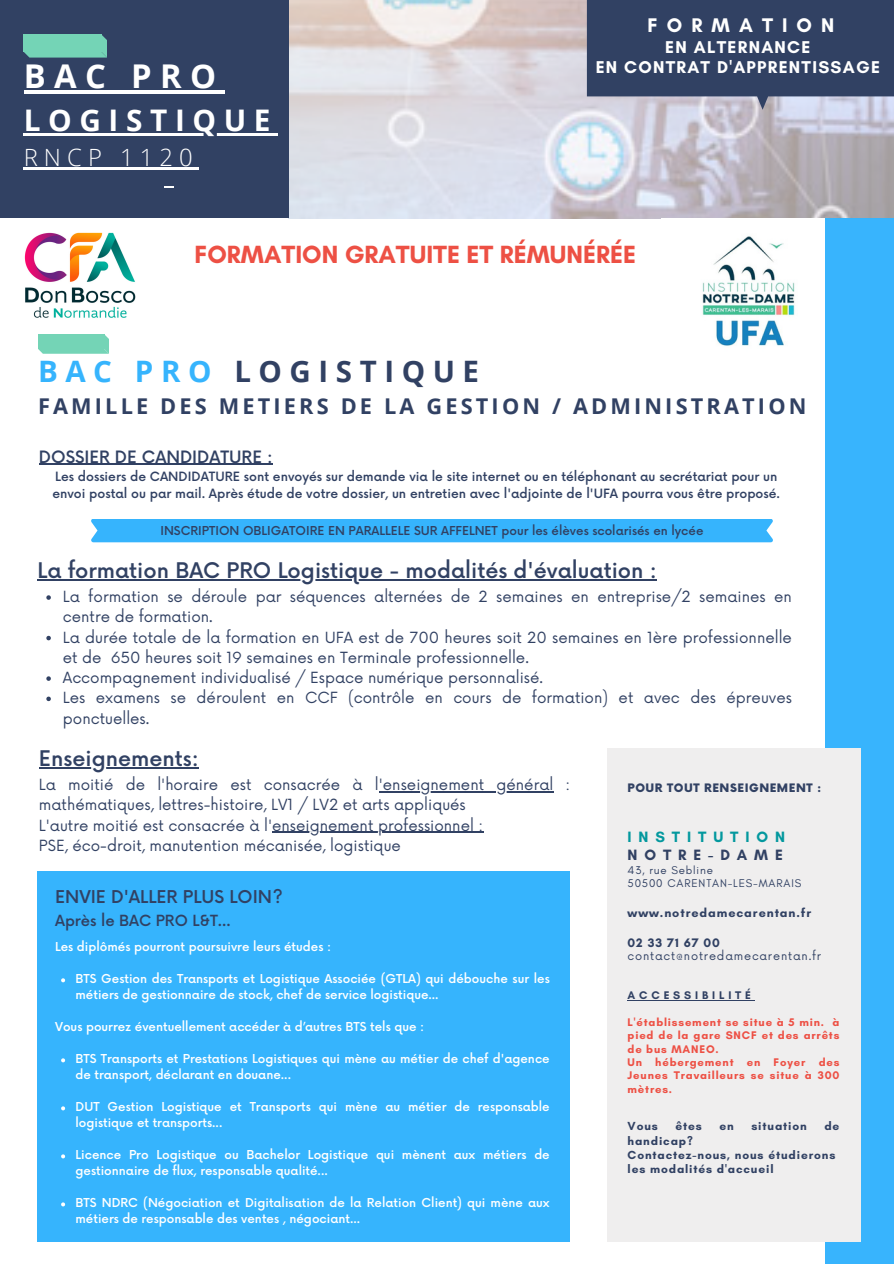
<style>
.page{position:relative;width:894px;height:1264px;background:#fff}
.page>*{position:absolute;margin:0;border:0;box-sizing:border-box;transform-origin:0 0}
.t1{font:700 32.7px "Open Sans";letter-spacing:.255em;color:#fff}
.t2{font:700 29.7px "Open Sans";letter-spacing:.255em;color:#fff}
.t3{font:700 29.55px "Open Sans";letter-spacing:.255em;color:#314163}
.t4{font:700 25.35px "Glacial Indifference";color:#ed5044}
.t5{font:300 23.7px "Open Sans";letter-spacing:.255em;color:#fff}
.t6{font:700 21.75px "Open Sans";letter-spacing:.145em;color:#314163}
.t7{font:500 21px "Now";color:#314163}
.t8{font:700 20.1px "Glacial Indifference";letter-spacing:.45em;color:#fff}
.t9{font:700 17.4px/20.2px "Glacial Indifference";letter-spacing:.075em;color:#fff;text-align:center}
.t10{font:500 17.25px "Now";color:#314163}
.t11{font:500 16.65px "Now";color:#314163}
.t12{font:700 15.15px "Glacial Indifference";letter-spacing:.45em;color:#03989e}
.t13{font:700 15.15px "Glacial Indifference";letter-spacing:.45em;color:#314163}
.t14{font:15px/20.2px "Now";color:#314163}
.t15{font:500 15px "Now";color:#314163}
.t16{font:700 12.6px "Glacial Indifference";letter-spacing:.075em;color:#314163}
.t17{font:500 12.45px/16.6px "Now";color:#314163}
.t18{font:500 12px/16px "Now";color:#fff}
.t19{font:500 12px "Now";color:#314163}
.t20{font:700 11.85px/14.2px "Glacial Indifference";letter-spacing:.075em;color:#314163}
.t21{font:11.4px/13.4px "Glacial Indifference";letter-spacing:.075em;color:#314163}
.t22{font:900 11.4px "Now";letter-spacing:.05em;color:#314163}
.t23{font:700 11.25px/13.4px "Glacial Indifference";letter-spacing:.075em;color:#ed5044}
.t24{font:11.25px "Now";letter-spacing:.075em;color:#314163}
.t25{font:700 11.25px "Glacial Indifference";letter-spacing:.34em;color:#314163}
.s1{color:#36b4fd}
</style>
<div class="page">
<img style="left:288px;top:0;width:604px;height:218px">
<img style="left:702px;top:236px;width:93px;height:110px">
<div style="left:825px;top:218px;width:68px;height:1045px;background:#36b4fd"></div>
<div style="left:0;top:0;width:288px;height:218px;background:#314163"></div>
<svg style="left:38px;top:334px;width:71px;height:20px"></svg>
<div style="left:38px;top:334px;width:66px;height:15px;background:#74d4b6"></div>
<svg style="left:586px;top:0;width:307px;height:110px;background:#445272"></svg>
<svg style="left:24px;top:35px;width:83px;height:23px"></svg>
<div style="left:24px;top:34px;width:77px;height:18px;background:#74d4b6"></div>
<div style="left:91px;top:519px;width:681px;height:23px;background:#36b4fd"></div>
<hr style="left:37px;top:579px;width:619px;height:1px;background:#314163">
<svg style="left:46px;top:595px;width:5px;height:5px"></svg>
<svg style="left:46px;top:636px;width:5px;height:4px"></svg>
<svg style="left:46px;top:676px;width:5px;height:5px"></svg>
<svg style="left:46px;top:696px;width:5px;height:5px"></svg>
<div style="left:37px;top:871px;width:532px;height:370px;background:#36b4fd"></div>
<div style="left:607px;top:748px;width:253px;height:493px;background:#efeeee"></div>
<img style="left:24px;top:232px;width:111px;height:86px">
<hr style="left:39px;top:463px;width:233px;height:1px;background:#314163">
<hr style="left:627px;top:1000px;width:127px;height:1px;background:#314163">
<hr style="left:39px;top:767px;width:160px;height:1px;background:#314163">
<hr style="left:379px;top:791px;width:174px;height:1px;background:#314163">
<hr style="left:272px;top:831px;width:211px;height:1px;background:#314163">
<hr style="left:24px;top:90px;width:200px;height:3px;background:#fff">
<hr style="left:24px;top:133px;width:254px;height:2px;background:#fff">
<hr style="left:24px;top:168px;width:175px;height:2px;background:#fff">
<svg style="left:61px;top:978px;width:4px;height:4px"></svg>
<svg style="left:61px;top:1058px;width:4px;height:4px"></svg>
<svg style="left:61px;top:1106px;width:4px;height:4px"></svg>
<svg style="left:61px;top:1154px;width:4px;height:4px"></svg>
<svg style="left:61px;top:1202px;width:4px;height:4px"></svg>
<h1 class="t1" style="left:24px;top:53px;width:194px">BAC PRO</h1>
<h2 class="t2" style="left:24px;top:99px;width:248px">LOGISTIQUE</h2>
<h3 class="t5" style="left:24px;top:140px;width:170px">RNCP 1120</h3>
<h3 class="t8" style="left:647px;top:13px;width:188px">FORMATION</h3>
<h3 class="t9" style="left:595px;top:36px;width:286px">EN ALTERNANCE<br>EN CONTRAT D'APPRENTISSAGE</h3>
<h3 class="t4" style="left:194px;top:239px;width:443px">FORMATION GRATUITE ET RÉMUNÉRÉE</h3>
<h3 class="t3" style="left:38px;top:350px;width:442px"><span class="s1">BAC PRO</span> LOGISTIQUE</h3>
<h3 class="t6" style="left:38px;top:391px;width:769px">FAMILLE DES METIERS DE LA GESTION / ADMINISTRATION</h3>
<h3 class="t11" style="left:39px;top:447px;width:235px">DOSSIER DE CANDIDATURE :</h3>
<p class="t17" style="left:52px;top:469px;width:729px">Les dossiers de CANDIDATURE sont envoyés sur demande via le site internet ou en téléphonant au secrétariat pour un envoi postal ou par mail. Après étude de votre dossier, un entretien avec l'adjointe de l'UFA pourra vous être proposé.</p>
<p class="t19" style="left:160px;top:524px;width:544px">INSCRIPTION OBLIGATOIRE EN PARALLELE SUR AFFELNET pour les élèves scolarisés en lycée</p>
<h3 class="t7" style="left:37px;top:559px;width:621px">La formation BAC PRO Logistique - modalités d'évaluation :</h3>
<p class="t14" style="left:63px;top:587px;width:730px">La formation se déroule par séquences alternées de 2 semaines en entreprise/2 semaines en centre de formation.<br>La durée totale de la formation en UFA est de 700 heures soit 20 semaines en 1ère professionnelle et de 650 heures soit 19 semaines en Terminale professionnelle.<br>Accompagnement individualisé / Espace numérique personnalisé.<br>Les examens se déroulent en CCF (contrôle en cours de formation) et avec des épreuves ponctuelles.</p>
<h3 class="t7" style="left:39px;top:747px;width:161px">Enseignements:</h3>
<p class="t14" style="left:39px;top:775px;width:532px">La moitié de l'horaire est consacrée à l'enseignement général : mathématiques, lettres-histoire, LV1 / LV2 et arts appliqués<br>L'autre moitié est consacrée à l'enseignement professionnel :<br>PSE, éco-droit, manutention mécanisée, logistique</p>
<h3 class="t10" style="left:55px;top:887px;width:229px">ENVIE D'ALLER PLUS LOIN?</h3>
<p class="t15" style="left:55px;top:912px;width:177px">Après le BAC PRO L&amp;T...</p>
<p class="t18" style="left:55px;top:939px;width:277px">Les diplômés pourront poursuivre leurs études :</p>
<p class="t18" style="left:75px;top:971px;width:475px">BTS Gestion des Transports et Logistique Associée (GTLA) qui débouche sur les métiers de gestionnaire de stock, chef de service logistique...</p>
<p class="t18" style="left:55px;top:1019px;width:370px">Vous pourrez éventuellement accéder à d’autres BTS tels que :</p>
<p class="t18" style="left:75px;top:1051px;width:475px">BTS Transports et Prestations Logistiques qui mène au métier de chef d'agence de transport, déclarant en douane...</p>
<p class="t18" style="left:75px;top:1099px;width:475px">DUT Gestion Logistique et Transports qui mène au métier de responsable logistique et transports...</p>
<p class="t18" style="left:75px;top:1147px;width:475px">Licence Pro Logistique ou Bachelor Logistique qui mènent aux métiers de gestionnaire de flux, responsable qualité...</p>
<p class="t18" style="left:75px;top:1195px;width:475px">BTS NDRC (Négociation et Digitalisation de la Relation Client) qui mène aux métiers de responsable des ventes , négociant...</p>
<p class="t22" style="left:627px;top:781px;width:195px">POUR TOUT RENSEIGNEMENT :</p>
<p class="t12" style="left:627px;top:827px;width:159px">INSTITUTION</p>
<p class="t13" style="left:627px;top:845px;width:157px">NOTRE-DAME</p>
<p class="t21" style="left:627px;top:863px;width:175px">43, rue Sebline<br>50500 CARENTAN-LES-MARAIS</p>
<p class="t16" style="left:627px;top:905px;width:185px">www.notredamecarentan.fr</p>
<p class="t16" style="left:627px;top:935px;width:94px">02 33 71 67 00</p>
<p class="t24" style="left:627px;top:949px;width:195px">contact@notredamecarentan.fr</p>
<p class="t25" style="left:627px;top:988px;width:125px">ACCESSIBILITÉ</p>
<p class="t23" style="left:627px;top:1015px;width:213px">L'établissement se situe à 5 min. à pied de la gare SNCF et des arrêts de bus MANEO.<br>Un hébergement en Foyer des<br>Jeunes Travailleurs se situe à 300 mètres.</p>
<p class="t20" style="left:627px;top:1119px;width:32px">Vous</p>
<p class="t20" style="left:675px;top:1119px;width:28px">êtes</p>
<p class="t20" style="left:719px;top:1119px;width:16px">en</p>
<p class="t20" style="left:751px;top:1119px;width:57px">situation</p>
<p class="t20" style="left:824px;top:1119px;width:17px">de</p>
<p class="t20" style="left:627px;top:1133px;width:209px">handicap?<br>Contactez-nous, nous étudierons les modalités d'accueil</p>
</div>
